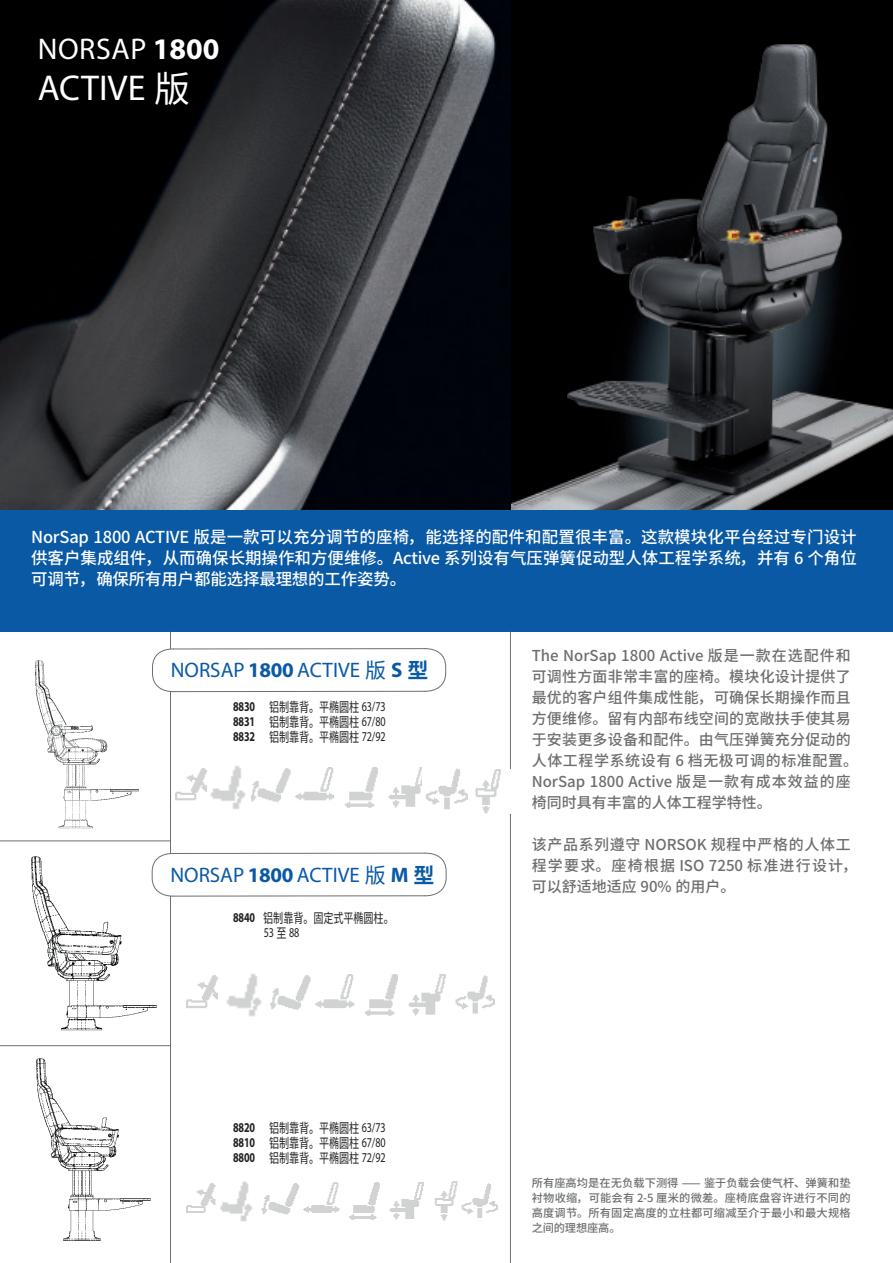
<style>
.page{position:relative;width:893px;height:1263px;background:#fff}
.page>*{position:absolute;margin:0;border:0;box-sizing:border-box;transform-origin:0 0}
.t1{font:36px "Myriad Pro";color:#fff}
.t2{font:30px "Myriad Pro";letter-spacing:.02em;color:#fff}
.t3{font:21px "Myriad Pro";color:#0a59a5}
.t4{font:500 16.5px/21px "Source Han Sans SC";letter-spacing:-.005em;color:#fff;text-align:justify}
.t5{font:500 15px/21px "Source Han Sans SC";letter-spacing:.015em;color:#6d6f6f}
.t6{font:500 15px/21px "Source Han Sans SC";letter-spacing:.04em;color:#6d6f6f}
.t7{font:13.5px/15px "Source Han Sans SC";letter-spacing:-.01em;color:#231f20;text-align:justify;scale:.75 1}
.t8{font:13.5px "Myriad Pro";color:#231f20;scale:.75 1}
.t9{font:500 11.25px/15px "Source Han Sans SC";letter-spacing:.015em;color:#6d6f6f;text-align:justify}
.s1{font-weight:700}
.s2{font-family:"Source Han Sans SC"}
.s3{font-family:"Source Han Sans SC";font-weight:700}
.s4{font-family:"Myriad Pro";font-weight:700}
.s5{font-family:"Myriad Pro"}
</style>
<div class="page">
<img style="left:511px;top:0;width:382px;height:510px">
<svg style="left:0;top:0;width:511px;height:510px;background:#282a2d"></svg>
<div style="left:0;top:510px;width:893px;height:121px;background:#0a59a5"></div>
<img style="left:31px;top:857px;width:125px;height:174px">
<img style="left:37px;top:1058px;width:114px;height:183px">
<hr style="left:170px;top:631px;width:1px;height:632px;background:#6d6f6f">
<hr style="left:0;top:840px;width:170px;height:1px;background:#6d6f6f">
<hr style="left:0;top:1045px;width:170px;height:1px;background:#6d6f6f">
<hr style="left:510px;top:631px;width:1px;height:632px;background:#6d6f6f">
<svg style="left:151px;top:852px;width:296px;height:45px"></svg>
<img style="left:270px;top:975px;width:176px;height:41px">
<img style="left:455px;top:975px;width:40px;height:39px">
<img style="left:186px;top:975px;width:32px;height:33px">
<img style="left:226px;top:973px;width:36px;height:44px">
<img style="left:261px;top:1183px;width:163px;height:37px">
<img style="left:461px;top:1183px;width:36px;height:35px">
<img style="left:186px;top:1183px;width:30px;height:30px">
<img style="left:220px;top:1181px;width:32px;height:41px">
<img style="left:435px;top:1181px;width:23px;height:39px">
<svg style="left:152px;top:648px;width:294px;height:44px"></svg>
<img style="left:36px;top:661px;width:103px;height:168px">
<img style="left:251px;top:767px;width:171px;height:41px">
<img style="left:426px;top:768px;width:42px;height:42px">
<img style="left:176px;top:768px;width:31px;height:33px">
<img style="left:210px;top:765px;width:36px;height:45px">
<img style="left:475px;top:770px;width:26px;height:44px">
<h2 class="t2" style="left:38px;top:31px;width:183px">NORSAP <span class="s1">1800</span></h2>
<h1 class="t1" style="left:38px;top:66px;width:154px">ACTIVE <span class="s2">版</span></h1>
<p class="t4" style="left:31px;top:527px;width:827px">NorSap 1800 ACTIVE 版是一款可以充分调节的座椅，能选择的配件和配置很丰富。这款模块化平台经过专门设计供客户集成组件，从而确保长期操作和方便维修。Active 系列设有气压弹簧促动型人体工程学系统，并有 6 个角位可调节，确保所有用户都能选择最理想的工作姿势。</p>
<h3 class="t3" style="left:171px;top:657px;width:259px">NORSAP <span class="s1">1800</span> ACTIVE <span class="s2">版</span> <span class="s1">S</span> <span class="s3">型</span></h3>
<p class="t7" style="left:233px;top:699px;width:205px"><span class="s4">8830</span> 铝制靠背。平椭圆柱 <span class="s5">63/73<br></span><span class="s4">8831</span> 铝制靠背。平椭圆柱 <span class="s5">67/80<br></span><span class="s4">8832</span> 铝制靠背。平椭圆柱 <span class="s5">72/92</span></p>
<h3 class="t3" style="left:170px;top:862px;width:266px">NORSAP <span class="s1">1800</span> ACTIVE <span class="s2">版</span> <span class="s1">M</span> <span class="s3">型</span></h3>
<p class="t7" style="left:233px;top:911px;width:216px"><span class="s4">8840</span> 铝制靠背。固定式平椭圆柱。</p>
<p class="t8" style="left:264px;top:924px;width:49px">53 <span class="s2">至</span> 88</p>
<p class="t7" style="left:233px;top:1121px;width:205px"><span class="s4">8820</span> 铝制靠背。平椭圆柱 <span class="s5">63/73<br></span><span class="s4">8810</span> 铝制靠背。平椭圆柱 <span class="s5">67/80<br></span><span class="s4">8800</span> 铝制靠背。平椭圆柱 <span class="s5">72/92</span></p>
<p class="t5" style="left:532px;top:645px;width:328px">The NorSap 1800 Active 版是一款在选配件和可调性方面非常丰富的座椅。模块化设计提供了最优的客户组件集成性能，可确保长期操作而且方便维修。留有内部布线空间的宽敞扶手使其易于安装更多设备和配件。由气压弹簧充分促动的人体工程学系统设有 6 档无极可调的标准配置。<br>NorSap 1800 Active 版是一款有成本效益的座椅同时具有丰富的人体工程学特性。</p>
<p class="t6" style="left:532px;top:834px;width:327px">该产品系列遵守 NORSOK 规程中严格的人体工程学要求。座椅根据 ISO 7250 标准进行设计，可以舒适地适应 90% 的用户。</p>
<p class="t9" style="left:532px;top:1175px;width:320px">所有座高均是在无负载下测得 —— 鉴于负载会使气杆、弹簧和垫衬物收缩，可能会有 2-5 厘米的微差。座椅底盘容许进行不同的高度调节。所有固定高度的立柱都可缩减至介于最小和最大规格之间的理想座高。</p>
</div>
